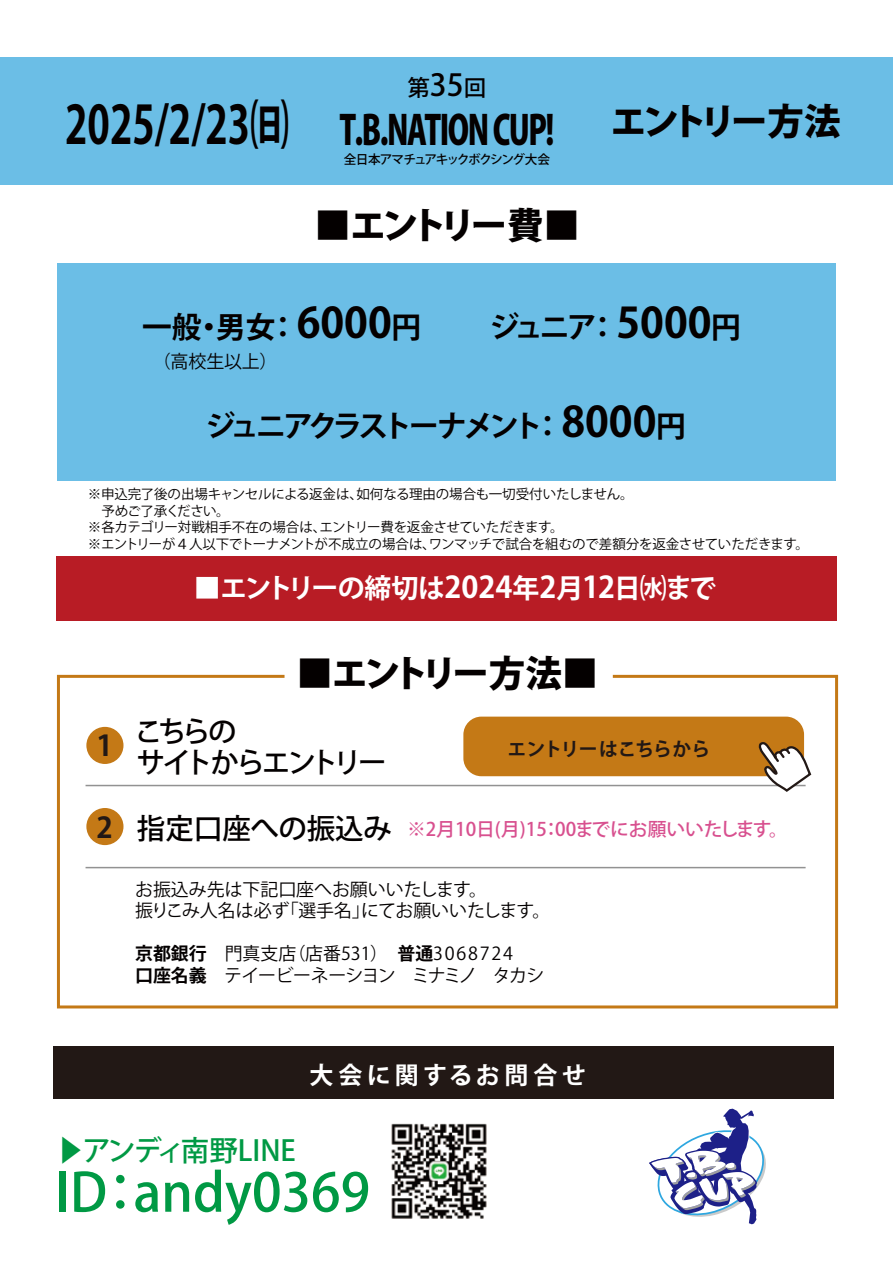
<style>
.page{position:relative;width:893px;height:1263px;background:#fff}
.page>*{position:absolute;margin:0;border:0;box-sizing:border-box;transform-origin:0 0}
.t1{font:500 52.5px "Koz Go Pr 6 N";color:#094}
.t2{font:800 40.35px "Koz Go Pr 6 N";letter-spacing:-.05em;color:#040000;scale:.75 1}
.t3{font:800 36.6px "Koz Go Pr 6 N";letter-spacing:-.13em;color:#040000}
.t4{font:700 29.7px "Koz Go Pr 6 N";letter-spacing:-.12em;color:#040000}
.t5{font:500 28.5px/31.5px "Koz Go Pr 6 N";letter-spacing:-.115em;color:#040000}
.t6{font:500 28.5px "Koz Go Pr 6 N";color:#094}
.t7{font:500 28.5px "Koz Go Pr 6 N";letter-spacing:-.005em;color:#040000}
.t8{font:700 28.5px "Koz Go Pr 6 N";color:#221815}
.t9{font:700 27px "Koz Go Pr 6 N";letter-spacing:-.1em;color:#fff}
.t10{font:700 24px "Koz Go Pr 6 N";letter-spacing:.18em;color:#fff}
.t11{font:500 22.5px "Koz Go Pr 6 N";color:#040000}
.t12{font:700 18.9px "Koz Go Pr 6 N";letter-spacing:-.015em;color:#221815}
.t13{font:500 18.75px "Koz Go Pr 6 N";color:#d8508f}
.t14{font:18px "Koz Go Pr 6 N";letter-spacing:-.005em;color:#040000}
.t15{font:17.85px/21.5px "Koz Go Pr 6 N";color:#040000}
.t16{font:13.5px "Koz Go Pr 6 N";letter-spacing:-.02em;color:#040000}
.t17{font:13.5px "Koz Go Pr 6 N";letter-spacing:-.045em;color:#040000}
.t18{font:500 12.6px "Koz Go Pr 6 N";letter-spacing:-.1em;color:#040000}
.s1{font-size:30.15px}
.s2{font-weight:700;font-size:52.2px}
.s3{font-size:41.55px}
.s4{font-size:29.7px}
.s5{font-weight:700}
</style>
<div class="page">
<div style="left:0;top:58px;width:893px;height:127px;background:#6bbee6"></div>
<div style="left:54px;top:1046px;width:780px;height:53px;background:#221815"></div>
<div style="left:57px;top:263px;width:778px;height:218px;background:#6bbee6"></div>
<div style="left:57px;top:556px;width:780px;height:64px;background:#b81c25"></div>
<svg style="left:56px;top:674px;width:783px;height:335px"></svg>
<hr style="left:86px;top:785px;width:720px;height:1px;background:#929292">
<hr style="left:86px;top:867px;width:720px;height:1px;background:#929292">
<svg style="left:757px;top:740px;width:56px;height:55px"></svg>
<div style="left:86px;top:727px;width:37px;height:37px;background:#c47916;border-radius:50%"></div>
<div style="left:86px;top:808px;width:37px;height:37px;background:#c47916;border-radius:50%"></div>
<svg style="left:649px;top:1108px;width:117px;height:117px"></svg>
<img style="left:391px;top:1123px;width:96px;height:96px">
<h3 class="t11" style="left:407px;top:75px;width:80px">第<span class="s1">35</span>回</h3>
<h2 class="t2" style="left:65px;top:107px;width:654px"><span class="s2">2025/2/23㈰</span> T.B.NATION CUP!</h2>
<h3 class="t3" style="left:610px;top:100px;width:232px">エントリー方法</h3>
<p class="t18" style="left:344px;top:152px;width:208px">全日本アマチュアキックボクシング大会</p>
<h3 class="t3" style="left:315px;top:205px;width:267px">■エントリー費■</h3>
<h3 class="t4" style="left:142px;top:310px;width:281px">一般・男女： <span class="s3">6000</span>円</h3>
<h3 class="t14" style="left:153px;top:351px;width:126px">（高校生以上）</h3>
<h3 class="t4" style="left:490px;top:310px;width:253px">ジュニア： <span class="s3">5000</span>円</h3>
<h3 class="t4" style="left:206px;top:409px;width:482px">ジュニアクラストーナメント： <span class="s3">8000</span>円</h3>
<p class="t16" style="left:88px;top:487px;width:547px">※申込完了後の出場キャンセルによる返金は、如何なる理由の場合も一切受付いたしません。</p>
<p class="t17" style="left:101px;top:503px;width:130px">予めご了承ください。</p>
<p class="t16" style="left:88px;top:520px;width:477px">※各カテゴリー対戦相手不在の場合は、エントリー費を返金させていただきます。</p>
<p class="t16" style="left:88px;top:536px;width:723px">※エントリーが４人以下でトーナメントが不成立の場合は、ワンマッチで試合を組むので差額分を返金させていただきます。</p>
<h3 class="t9" style="left:194px;top:573px;width:524px">■エントリーの締切は<span class="s4">2024</span>年<span class="s4">2</span>月<span class="s4">12</span>日㈬まで</h3>
<h3 class="t8" style="left:96px;top:729px;width:18px">1</h3>
<h3 class="t8" style="left:96px;top:812px;width:18px">2</h3>
<h3 class="t3" style="left:296px;top:653px;width:304px">■エントリー方法■</h3>
<h3 class="t5" style="left:134px;top:716px;width:254px">こちらの<br>サイトからエントリー</h3>
<h3 class="t7" style="left:137px;top:813px;width:257px">指定口座への振込み</h3>
<h3 class="t12" style="left:508px;top:738px;width:204px">エントリーはこちらから</h3>
<h3 class="t13" style="left:407px;top:819px;width:382px">※2月10日(月)15：00までにお願いいたします。</h3>
<h3 class="t15" style="left:135px;top:879px;width:417px">お振込み先は下記口座へお願いいたします。<br>振りこみ人名は必ず「選手名」にてお願いいたします。</h3>
<h3 class="t15" style="left:135px;top:943px;width:411px"><span class="s5">京都銀行</span>　門真支店（店番531）　<span class="s5">普通</span>3068724<br><span class="s5">口座名義</span>　テイービーネーシヨン　ミナミノ　タカシ</h3>
<h3 class="t10" style="left:310px;top:1062px;width:278px">大会に関するお問合せ</h3>
<h3 class="t6" style="left:56px;top:1134px;width:242px">▶アンディ南野LINE</h3>
<h1 class="t1" style="left:56px;top:1163px;width:316px">ID：andy0369</h1>
</div>
